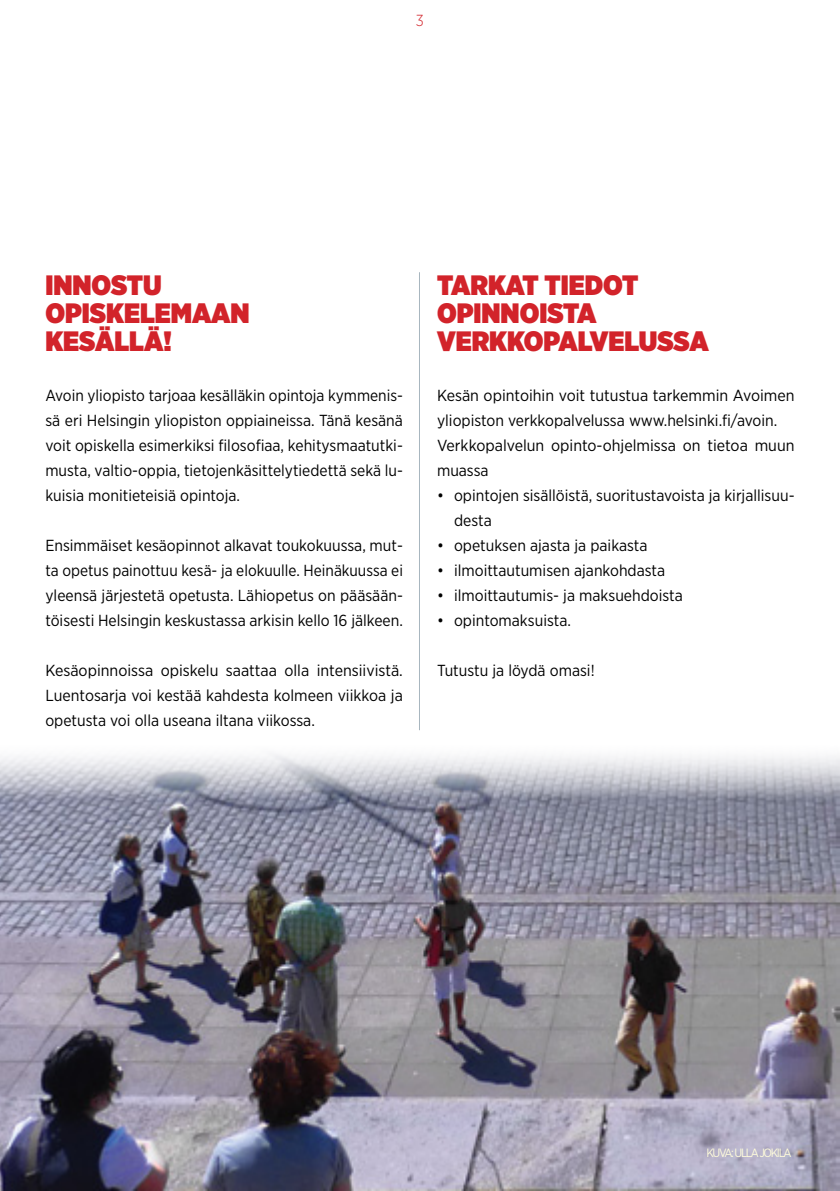
<style>
.page{position:relative;width:840px;height:1191px;background:#fff}
.page>*{position:absolute;margin:0;border:0;box-sizing:border-box;transform-origin:0 0}
.t1{font:900 28px/28px "Gotham Narrow";color:#d2232a}
.t2{font:16px/25px "Gotham Narrow";color:#000;text-align:justify}
.t3{font:300 16px "Gotham Narrow";color:#d2232a}
.t4{font:12px "Gotham Narrow";color:#fffcdb}
</style>
<div class="page">
<img style="left:0;top:754px;width:839px;height:436px">
<hr style="left:419px;top:272px;width:1px;height:458px;background:#a8b6bf">
<p class="t3" style="left:416px;top:10px;width:10px">3</p>
<h1 class="t1" style="left:45px;top:270px;width:206px">INNOSTU<br>OPISKELEMAAN<br>KESÄLLÄ!</h1>
<p class="t2" style="left:45px;top:382px;width:359px">Avoin yliopisto tarjoaa kesälläkin opintoja kymmenis&shy;sä eri Helsingin yliopiston oppiaineissa. Tänä kesänä voit opiskella esimerkiksi filosofiaa, kehitysmaatutki&shy;musta, valtio-oppia, tietojenkäsittelytiedettä sekä lu&shy;kuisia monitieteisiä opintoja.</p>
<p class="t2" style="left:45px;top:532px;width:359px">Ensimmäiset kesäopinnot alkavat toukokuussa, mut&shy;ta opetus painottuu kesä- ja elokuulle. Heinäkuussa ei yleensä järjestetä opetusta. Lähiopetus on pääsään&shy;töisesti Helsingin keskustassa arkisin kello 16 jälkeen.</p>
<p class="t2" style="left:45px;top:657px;width:359px">Kesäopinnoissa opiskelu saattaa olla intensiivistä.<br>Luentosarja voi kestää kahdesta kolmeen viikkoa ja opetusta voi olla useana iltana viikossa.</p>
<h1 class="t1" style="left:437px;top:270px;width:273px">TARKAT TIEDOT<br>OPINNOISTA<br>VERKKOPALVELUSSA</h1>
<p class="t2" style="left:437px;top:382px;width:359px;text-align:left">Kesän opintoihin voit tutustua tarkemmin Avoimen yliopiston verkkopalvelussa www.helsinki.fi/avoin.<br>Verkkopalvelun opinto-ohjelmissa on tietoa muun muassa</p>
<p class="t2" style="left:454px;top:482px;width:342px;text-indent:-17px">• opintojen sisällöistä, suoritustavoista ja kirjallisuu&shy;desta</p>
<p class="t2" style="left:437px;top:532px;width:212px">• opetuksen ajasta ja paikasta</p>
<p class="t2" style="left:437px;top:557px;width:229px">• ilmoittautumisen ajankohdasta</p>
<p class="t2" style="left:437px;top:582px;width:247px">• ilmoittautumis- ja maksuehdoista</p>
<p class="t2" style="left:437px;top:607px;width:135px">• opintomaksuista.</p>
<p class="t2" style="left:437px;top:657px;width:159px">Tutustu ja löydä omasi!</p>
<p class="t4" style="left:706px;top:1145px;width:35px">Kuva:Ulla</p>
<p class="t4" style="left:759px;top:1145px;width:11px">Jokila</p>
</div>
